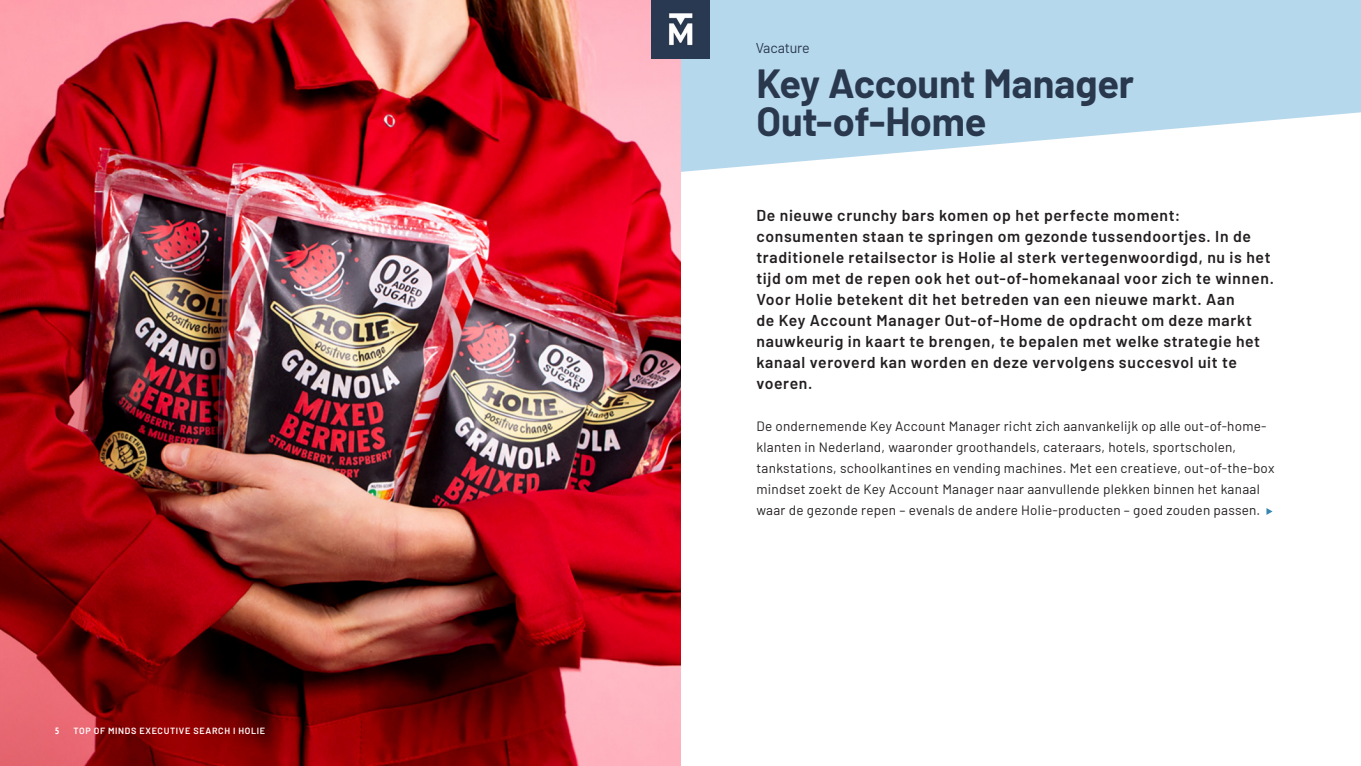
<style>
.page{position:relative;width:1361px;height:766px;background:#fff}
.page>*{position:absolute;margin:0;border:0;box-sizing:border-box;transform-origin:0 0}
.Page_header_kopie{font:700 39.75px "Barlow";letter-spacing:-.005em;color:#2a384e}
.t1{font:600 15.75px/21px "Barlow";letter-spacing:.04em;color:#231f20}
.t2{font:14.25px "Barlow";letter-spacing:-.01em;color:#2a384e}
.t3{font:13.5px/21px "Barlow";letter-spacing:.02em;color:#231f20}
.t4{font:600 9px "Barlow";letter-spacing:.07em;color:#fff}
.t5{font:700 condensed 9px "Open Sans";color:#fff}
</style>
<div class="page">
<svg style="left:680px;top:0;width:681px;height:231px;fill:#b6d8ec"></svg>
<img style="left:0;top:0;width:680px;height:765px">
<img style="left:651px;top:0;width:58px;height:58px">
<svg style="left:1266px;top:508px;width:6px;height:6px"></svg>
<p class="t5" style="left:55px;top:724px;width:6px">5</p>
<p class="t4" style="left:73px;top:724px;width:193px">TOP OF MINDS EXECUTIVE SEARCH I HOLIE</p>
<p class="t2" style="left:755px;top:37px;width:56px">Vacature</p>
<p class="Page_header_kopie" style="left:756px;top:54px;width:379px">Key Account Manager</p>
<p class="Page_header_kopie" style="left:756px;top:93px;width:231px">Out-of-Home</p>
<p class="t1" style="left:756px;top:203px;width:519px">De nieuwe crunchy bars komen op het perfecte moment: consumenten staan te springen om gezonde tussendoortjes. In de traditionele retailsector is Holie al sterk vertegenwoordigd, nu is het tijd om met de repen ook het out-of-homekanaal voor zich te winnen.<br>Voor Holie betekent dit het betreden van een nieuwe markt. Aan<br>de Key Account Manager Out-of-Home de opdracht om deze markt nauwkeurig in kaart te brengen, te bepalen met welke strategie het kanaal veroverd kan worden en deze vervolgens succesvol uit te voeren.</p>
<p class="t3" style="left:756px;top:414px;width:519px">De ondernemende Key Account Manager richt zich aanvankelijk op alle out-of-home&shy;klanten in Nederland, waaronder groothandels, cateraars, hotels, sportscholen, tankstations, schoolkantines en vending machines. Met een creatieve, out-of-the-box mindset zoekt de Key Account Manager naar aanvullende plekken binnen het kanaal waar de gezonde repen – evenals de andere Holie-producten – goed zouden passen.</p>
</div>
